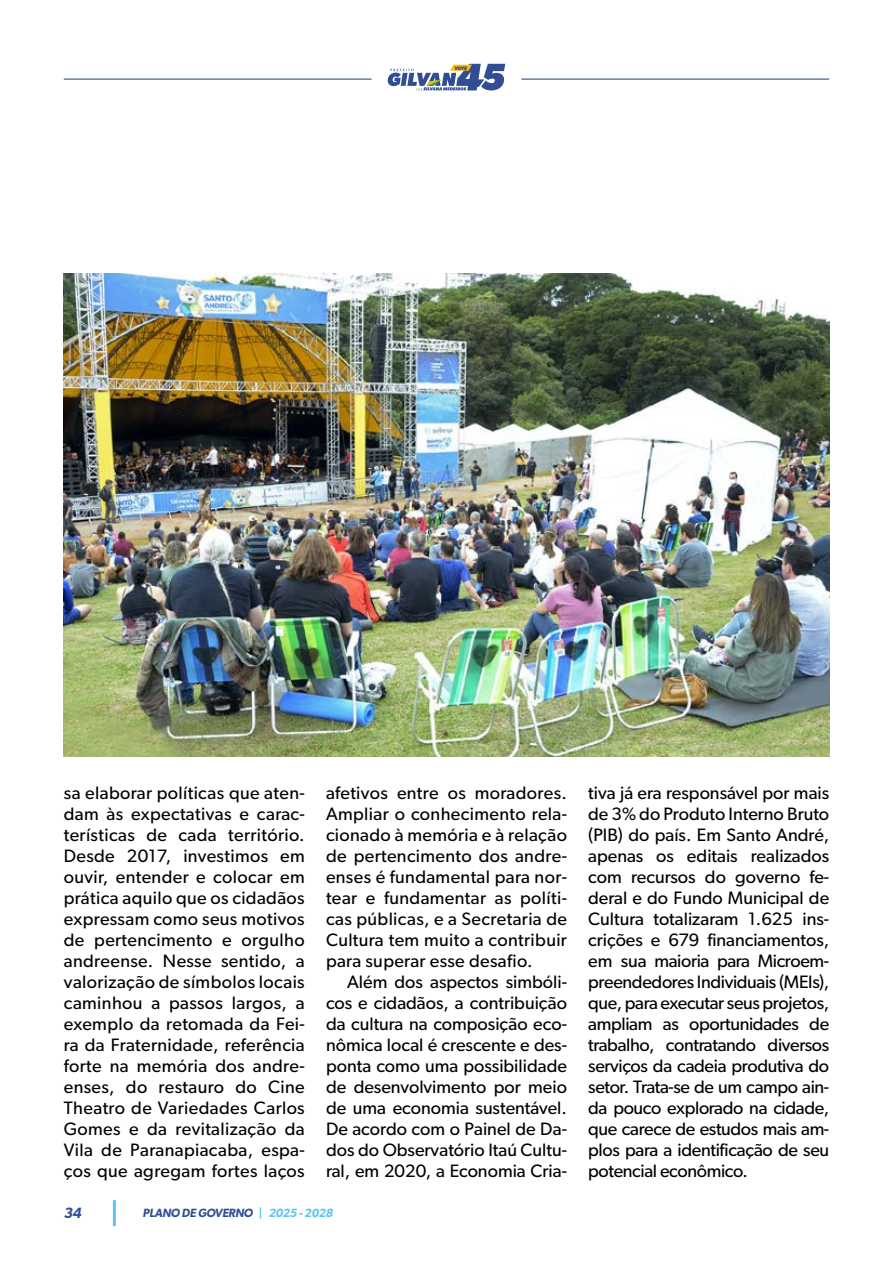
<style>
.page{position:relative;width:893px;height:1263px;background:#fff}
.page>*{position:absolute;margin:0;border:0;box-sizing:border-box;transform-origin:0 0}
.t1{font:18px/21px "Gibson";color:#000;text-align:justify}
.t2{font:italic 600 15px "Gibson";color:#314e95}
.t3{font:italic 600 12px "Gibson";letter-spacing:-.02em;color:#314e95}
.t4{font:italic 700 4.95px "Gibson";color:#2b4496}
.s1{color:#5bc5f2}
</style>
<div class="page">
<hr style="left:113px;top:1200px;width:3px;height:26px;background:#5bc5f2">
<svg style="left:388px;top:64px;width:117px;height:26px"></svg>
<hr style="left:64px;top:79px;width:308px;height:1px;background:#314e95">
<hr style="left:521px;top:79px;width:308px;height:1px;background:#314e95">
<img style="left:64px;top:274px;width:765px;height:483px">
<p class="t4" style="left:454px;top:65px;width:14px">VOTE</p>
<p class="t1" style="left:64px;top:782px;width:242px">sa elaborar políticas que aten&shy;dam às expectativas e carac&shy;terísticas de cada território.<br>Desde 2017, investimos em ouvir, entender e colocar em prática aquilo que os cidadãos expressam como seus motivos de pertencimento e orgulho andreense. Nesse sentido, a valorização de símbolos locais caminhou a passos largos, a exemplo da retomada da Fei&shy;ra da Fraternidade, referência forte na memória dos andre&shy;enses, do restauro do Cine Theatro de Variedades Carlos Gomes e da revitalização da Vila de Paranapiacaba, espa&shy;ços que agregam fortes laços</p>
<p class="t1" style="left:326px;top:782px;width:242px">afetivos entre os moradores.<br>Ampliar o conhecimento rela&shy;cionado à memória e à relação de pertencimento dos andre&shy;enses é fundamental para nor&shy;tear e fundamentar as políti&shy;cas públicas, e a Secretaria de Cultura tem muito a contribuir para superar esse desafio.</p>
<p class="t1" style="left:326px;top:971px;width:242px;text-indent:21px">Além dos aspectos simbóli&shy;cos e cidadãos, a contribuição da cultura na composição eco&shy;nômica local é crescente e des&shy;ponta como uma possibilidade de desenvolvimento por meio de uma economia sustentável.<br>De acordo com o Painel de Da&shy;dos do Observatório Itaú Cultu&shy;ral, em 2020, a Economia Cria-</p>
<p class="t2" style="left:64px;top:1204px;width:19px">34</p>
<p class="t3" style="left:143px;top:1206px;width:192px">PLANO DE GOVERNO <span class="s1">| 2025 - 2028</span></p>
<p class="t1" style="left:588px;top:782px;width:242px">tiva já era responsável por mais de 3% do Produto Interno Bruto (PIB) do país. Em Santo André, apenas os editais realizados com recursos do governo fe&shy;deral e do Fundo Municipal de Cultura totalizaram 1.625 ins&shy;crições e 679 financiamentos, em sua maioria para Microem&shy;preendedores Individuais (MEIs), que, para executar seus projetos, ampliam as oportunidades de trabalho, contratando diversos serviços da cadeia produtiva do setor. Trata-se de um campo ain&shy;da pouco explorado na cidade, que carece de estudos mais am&shy;plos para a identificação de seu potencial econômico.</p>
</div>
